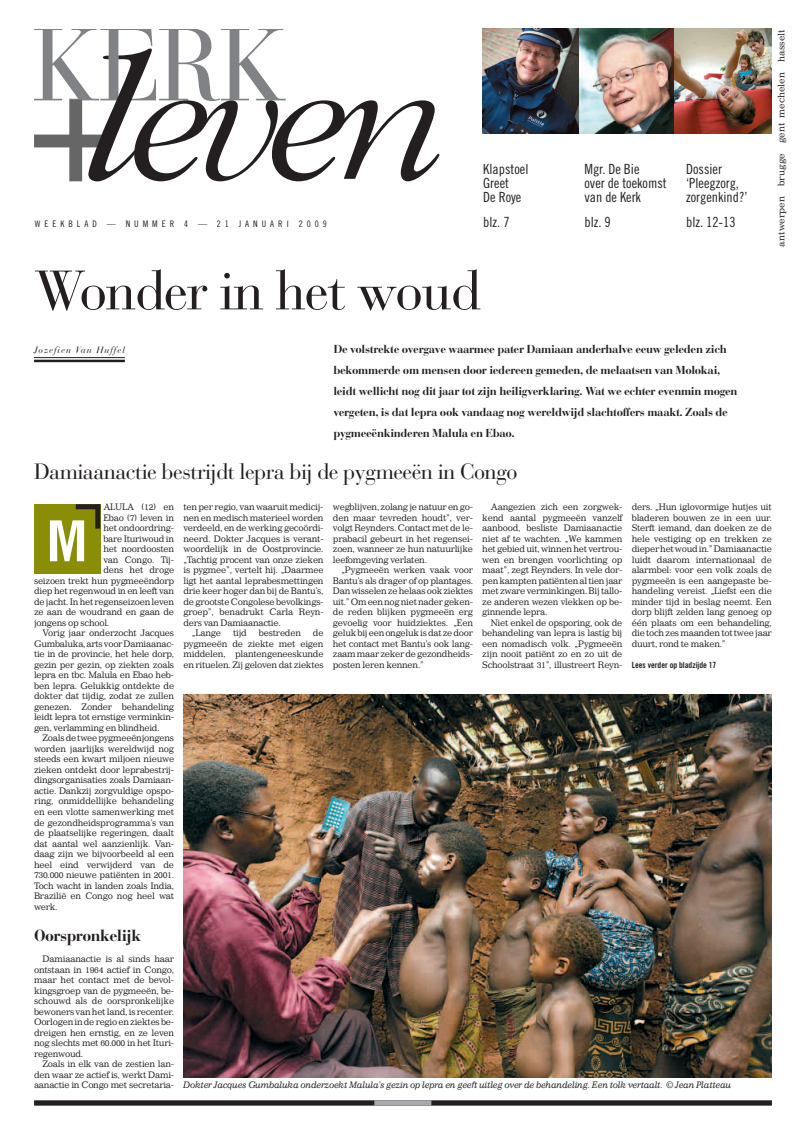
<style>
.page{position:relative;width:806px;height:1134px;background:#fff}
.page>*{position:absolute;margin:0;border:0;box-sizing:border-box;transform-origin:0 0}
.t1{font:55px "Bauer Bodoni";letter-spacing:-.03em;color:#231f20}
.t2{font:700 condensed 54.4px "Swiss 721 BT";color:#fff}
.t3{font:22px "Bauer Bodoni";letter-spacing:-.03em;color:#231f20}
.t4{font:700 16px "Bauer Bodoni";letter-spacing:-.03em;color:#231f20}
.t5{font:14px/14px "Trade Gothic Cond Eighteen";color:#231f20}
.t6{font:700 11.5px/21px "Bauer Bodoni";letter-spacing:-.03em;color:#231f20}
.t7{font:9.1px "Impressum";color:#231f20}
.t8{font:9px/10.5px "Impressum";letter-spacing:-.035em;color:#231f20;text-align:justify;scale:.95 1}
.t9{font:italic 9px "Impressum";letter-spacing:-.03em;color:#231f20;scale:.95 1}
.t10{font:9px "Trade Gothic Cond Eighteen";letter-spacing:.445em;color:#231f20}
.t11{font:italic 9px "Bauer Bodoni";letter-spacing:.11em;color:#231f20}
.t12{font:8.5px "Trade Gothic Bold Cond Twenty";color:#231f20}
</style>
<div class="page">
<div style="left:34px;top:1100px;width:737px;height:6px;background:#231f20"></div>
<div style="left:374px;top:1100px;width:57px;height:6px;background:#a8a9ad"></div>
<svg style="left:34px;top:29px;width:405px;height:152px"></svg>
<img style="left:578px;top:28px;width:96px;height:105px">
<img style="left:674px;top:28px;width:97px;height:105px">
<hr style="left:34px;top:357px;width:91px;height:1px;background:#231f20">
<hr style="left:34px;top:360px;width:91px;height:2px;background:#231f20">
<div style="left:34px;top:504px;width:66px;height:69px;background:#8a8d06"></div>
<div style="left:95px;top:504px;width:5px;height:25px;background:#231f20"></div>
<div style="left:76px;top:504px;width:24px;height:5px;background:#231f20"></div>
<img style="left:183px;top:694px;width:588px;height:383px">
<img style="left:482px;top:28px;width:96px;height:105px">
<p class="t10" style="left:35px;top:220px;width:293px">WEEKBLAD — NUMMER 4 — 21 JANUARI 2009</p>
<h3 class="t5" style="left:483px;top:163px;width:47px">Klapstoel<br>Greet<br>De Roye</h3>
<h3 class="t5" style="left:483px;top:216px;width:28px">blz. 7</h3>
<h3 class="t5" style="left:584px;top:163px;width:84px">Mgr. De Bie<br>over de toekomst van de Kerk</h3>
<h3 class="t5" style="left:584px;top:216px;width:28px">blz. 9</h3>
<h3 class="t5" style="left:685px;top:163px;width:63px">Dossier ‘Pleegzorg, zorgenkind?’</h3>
<h3 class="t5" style="left:685px;top:216px;width:51px">blz. 12-13</h3>
<h1 class="t1" style="left:34px;top:268px;width:448px">Wonder in het woud</h1>
<p class="t11" style="left:34px;top:346px;width:92px">Jozefien Van Huffel</p>
<p class="t6" style="left:333px;top:339px;width:405px">De volstrekte overgave waarmee pater Damiaan anderhalve eeuw geleden zich bekommerde om mensen door iedereen gemeden, de melaatsen van Molokai, leidt wellicht nog dit jaar tot zijn heiligverklaring. Wat we echter evenmin mogen vergeten, is dat lepra ook vandaag nog wereldwijd slachtoffers maakt. Zoals de pygmeeënkinderen Malula en Ebao.</p>
<h3 class="t3" style="left:34px;top:462px;width:485px">Damiaanactie bestrijdt lepra bij de pygmeeën in Congo</h3>
<p class="t7" style="left:776px;top:246px;width:219px;rotate:-90deg">antwerpen brugge gent mechelen hasselt</p>
<p class="t8" style="left:103px;top:502px;width:76px">ALULA (12) en</p>
<p class="t8" style="left:103px;top:513px;width:76px">Ebao (7) leven in</p>
<p class="t8" style="left:103px;top:523px;width:76px">het ondoordring-</p>
<p class="t8" style="left:103px;top:534px;width:76px">bare Ituriwoud in</p>
<p class="t8" style="left:103px;top:544px;width:76px">het noordoosten</p>
<p class="t8" style="left:103px;top:555px;width:76px">van Congo. Tij-</p>
<p class="t8" style="left:103px;top:565px;width:76px">dens het droge</p>
<p class="t8" style="left:34px;top:576px;width:149px">seizoen trekt hun pygmeeëndorp</p>
<p class="t8" style="left:34px;top:586px;width:149px">diep het regenwoud in en leeft van</p>
<p class="t8" style="left:34px;top:597px;width:149px">de jacht. In het regenseizoen leven</p>
<p class="t8" style="left:34px;top:607px;width:149px">ze aan de woudrand en gaan de</p>
<p class="t8" style="left:34px;top:618px;width:81px">jongens op school.</p>
<p class="t8" style="left:43px;top:628px;width:140px">Vorig jaar onderzocht Jacques</p>
<p class="t8" style="left:34px;top:639px;width:149px">Gumbaluka, arts voor Damiaanac-</p>
<p class="t8" style="left:34px;top:649px;width:149px">tie in de provincie, het hele dorp,</p>
<p class="t8" style="left:34px;top:660px;width:149px">gezin per gezin, op ziekten zoals</p>
<p class="t8" style="left:34px;top:670px;width:149px">lepra en tbc. Malula en Ebao heb-</p>
<p class="t8" style="left:34px;top:681px;width:149px">ben lepra. Gelukkig ontdekte de</p>
<p class="t8" style="left:34px;top:691px;width:149px">dokter dat tijdig, zodat ze zullen</p>
<p class="t8" style="left:34px;top:702px;width:149px">genezen. Zonder behandeling</p>
<p class="t8" style="left:34px;top:712px;width:149px">leidt lepra tot ernstige verminkin-</p>
<p class="t8" style="left:34px;top:723px;width:134px">gen, verlamming en blindheid.</p>
<p class="t8" style="left:43px;top:733px;width:140px">Zoals de twee pygmeeënjongens</p>
<p class="t8" style="left:34px;top:744px;width:149px">worden jaarlijks wereldwijd nog</p>
<p class="t8" style="left:34px;top:754px;width:149px">steeds een kwart miljoen nieuwe</p>
<p class="t8" style="left:34px;top:765px;width:149px">zieken ontdekt door leprabestrij-</p>
<p class="t8" style="left:34px;top:775px;width:149px">dingsorganisaties zoals Damiaan-</p>
<p class="t8" style="left:34px;top:786px;width:149px">actie. Dankzij zorgvuldige opspo-</p>
<p class="t8" style="left:34px;top:796px;width:149px">ring, onmiddellijke behandeling</p>
<p class="t8" style="left:34px;top:807px;width:149px">en een vlotte samenwerking met</p>
<p class="t8" style="left:34px;top:817px;width:149px">de gezondheidsprogramma’s van</p>
<p class="t8" style="left:34px;top:828px;width:149px">de plaatselijke regeringen, daalt</p>
<p class="t8" style="left:34px;top:838px;width:149px">dat aantal wel aanzienlijk. Van-</p>
<p class="t8" style="left:34px;top:849px;width:149px">daag zijn we bijvoorbeeld al een</p>
<p class="t8" style="left:34px;top:859px;width:149px">heel eind verwijderd van de</p>
<p class="t8" style="left:34px;top:870px;width:149px">730.000 nieuwe patiënten in 2001.</p>
<p class="t8" style="left:34px;top:880px;width:149px">Toch wacht in landen zoals India,</p>
<p class="t8" style="left:34px;top:891px;width:149px">Brazilië en Congo nog heel wat</p>
<p class="t8" style="left:34px;top:901px;width:26px">werk.</p>
<h3 class="t4" style="left:34px;top:929px;width:109px">Oorspronkelijk</h3>
<p class="t8" style="left:34px;top:954px;width:149px;text-indent:9px">Damiaanactie is al sinds haar ontstaan in 1964 actief in Congo, maar het contact met de bevol&shy;kingsgroep van de pygmeeën, be&shy;schouwd als de oorspronkelijke bewoners van het land, is recenter.<br>Oorlogen in de regio en ziektes be&shy;dreigen hen ernstig, en ze leven nog slechts met 60.000 in het Ituri&shy;regenwoud.</p>
<p class="t8" style="left:34px;top:1059px;width:149px;text-indent:9px">Zoals in elk van de zestien lan&shy;den waar ze actief is, werkt Dami&shy;aanactie in Congo met secretaria-</p>
<h2 class="t2" style="left:46px;top:519px;width:43px">M</h2>
<p class="t8" style="left:183px;top:502px;width:149px">ten per regio, van waaruit medicij-</p>
<p class="t8" style="left:183px;top:513px;width:149px">nen en medisch materieel worden</p>
<p class="t8" style="left:183px;top:523px;width:149px">verdeeld, en de werking gecoördi-</p>
<p class="t8" style="left:183px;top:534px;width:149px">neerd. Dokter Jacques is verant-</p>
<p class="t8" style="left:183px;top:544px;width:149px">woordelijk in de Oostprovincie.</p>
<p class="t8" style="left:183px;top:555px;width:149px">„Tachtig procent van onze zieken</p>
<p class="t8" style="left:183px;top:565px;width:149px">is pygmee”, vertelt hij. „Daarmee</p>
<p class="t8" style="left:183px;top:576px;width:149px">ligt het aantal leprabesmettingen</p>
<p class="t8" style="left:183px;top:586px;width:149px">drie keer hoger dan bij de Bantu’s,</p>
<p class="t8" style="left:183px;top:597px;width:149px">de grootste Congolese bevolkings-</p>
<p class="t8" style="left:183px;top:607px;width:149px">groep”, benadrukt Carla Reyn-</p>
<p class="t8" style="left:183px;top:618px;width:104px">ders van Damiaanactie.</p>
<p class="t8" style="left:192px;top:628px;width:32px">„Lange</p>
<p class="t8" style="left:233px;top:628px;width:16px">tijd</p>
<p class="t8" style="left:259px;top:628px;width:46px">bestreden</p>
<p class="t8" style="left:183px;top:628px;width:149px;text-indent:129px">de pygmeeën de ziekte met eigen middelen, plantengeneeskunde en rituelen. Zij geloven dat ziektes</p>
<p class="t8" style="left:332px;top:502px;width:149px">wegblijven, zolang je natuur en go&shy;den maar tevreden houdt”, ver&shy;volgt Reynders. Contact met de le&shy;prabacil gebeurt in het regensei&shy;zoen, wanneer ze hun natuurlijke leefomgeving verlaten.</p>
<p class="t8" style="left:332px;top:565px;width:149px;text-indent:9px">„Pygmeeën werken vaak voor Bantu’s als drager of op plantages.<br>Dan wisselen ze helaas ook ziektes uit.” Om een nog niet nader geken&shy;de reden blijken pygmeeën erg gevoelig voor huidziektes. „Een geluk bij een ongeluk is dat ze door het contact met Bantu’s ook lang&shy;zaam maar zeker de gezondheids&shy;posten leren kennen.”</p>
<p class="t8" style="left:482px;top:502px;width:149px;text-indent:9px">Aangezien zich een zorgwek&shy;kend aantal pygmeeën vanzelf aanbood, besliste Damiaanactie niet af te wachten. „We kammen het gebied uit, winnen het vertrou&shy;wen en brengen voorlichting op maat”, zegt Reynders. In vele dor&shy;pen kampten patiënten al tien jaar met zware verminkingen. Bij tallo&shy;ze anderen wezen vlekken op be&shy;ginnende lepra.</p>
<p class="t8" style="left:482px;top:618px;width:149px;text-indent:9px">Niet enkel de opsporing, ook de behandeling van lepra is lastig bij een nomadisch volk. „Pygmeeën zijn nooit patiënt zo en zo uit de Schoolstraat 31”, illustreert Reyn-</p>
<p class="t8" style="left:631px;top:502px;width:149px">ders. „Hun iglovormige hutjes uit bladeren bouwen ze in een uur.<br>Sterft iemand, dan doeken ze de hele vestiging op en trekken ze dieper het woud in.” Damiaanactie luidt daarom internationaal de alarmbel: voor een volk zoals de pygmeeën is een aangepaste be&shy;handeling vereist. „Liefst een die minder tijd in beslag neemt. Een dorp blijft zelden lang genoeg op één plaats om een behandeling, die toch zes maanden tot twee jaar duurt, rond te maken.”</p>
<p class="t12" style="left:631px;top:662px;width:86px">Lees verder op bladzijde 17</p>
<p class="t9" style="left:183px;top:1081px;width:578px">Dokter Jacques Gumbaluka onderzoekt Malula’s gezin op lepra en geeft uitleg over de behandeling. Een tolk vertaalt. © Jean Platteau</p>
</div>
